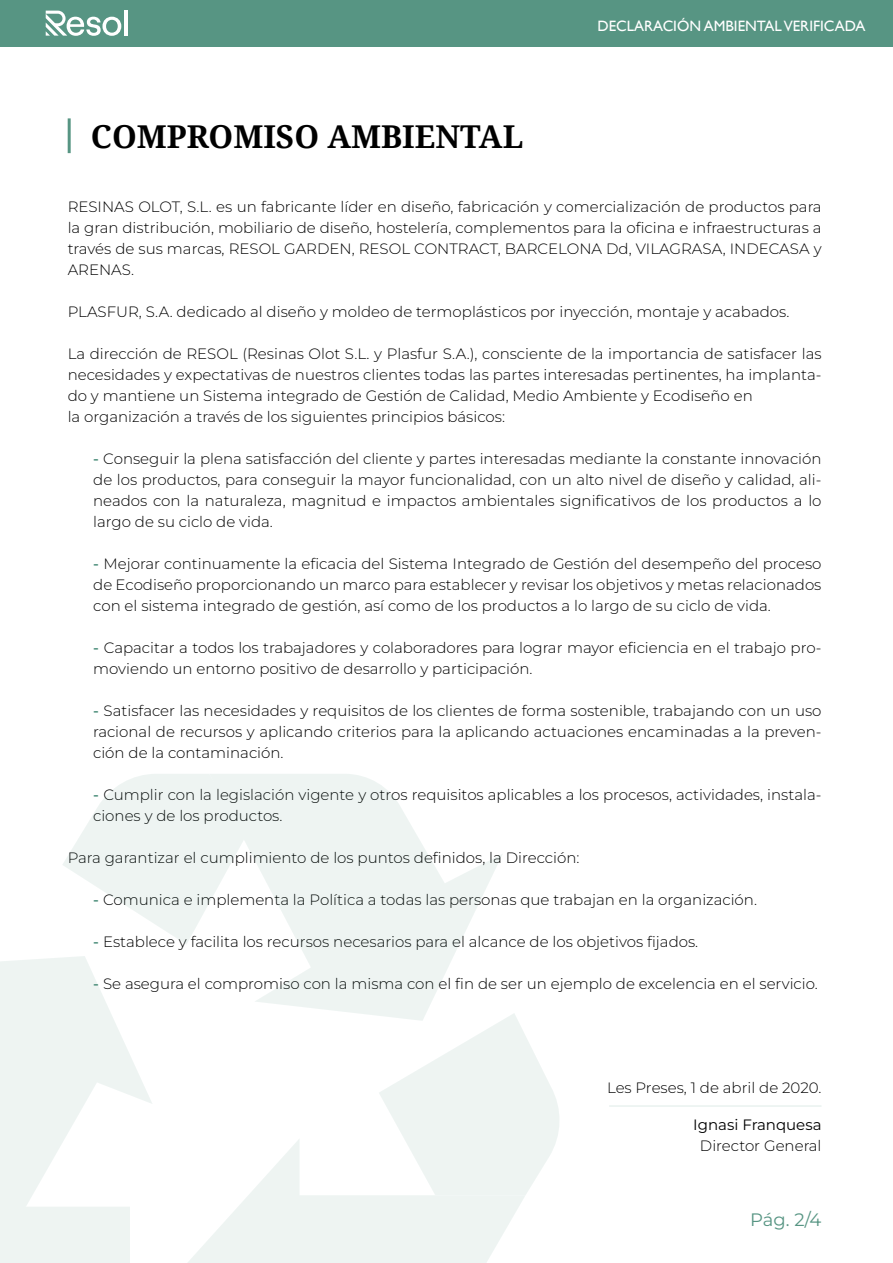
<style>
.page{position:relative;width:893px;height:1263px;background:#fff}
.page>*{position:absolute;margin:0;border:0;box-sizing:border-box;transform-origin:0 0}
.t1{font:700 31.5px "Noto Serif";color:#000}
.t2{font:18px "Montserrat";color:#579583}
.t3{font:300 15px/21px "Montserrat";color:#000;text-align:justify}
.t4{font:15px "Gill Sans";color:#fff}
.t5{font:15px "Montserrat";color:#000}
.s1{font-weight:600;color:#579583}
</style>
<div class="page">
<hr style="left:68px;top:118px;width:3px;height:35px;background:#579583">
<hr style="left:609px;top:1106px;width:212px;height:1px;background:#579583">
<div style="left:0;top:0;width:893px;height:46px;background:#579583"></div>
<hr style="left:124px;top:11px;width:3px;height:25px;background:#fff">
<svg style="left:46px;top:11px;width:75px;height:25px"></svg>
<svg style="left:63px;top:774px;width:146px;height:170px"></svg>
<svg style="left:209px;top:774px;width:293px;height:239px;fill:#eef4f2"></svg>
<svg style="left:188px;top:1013px;width:371px;height:250px"></svg>
<svg style="left:0;top:956px;width:152px;height:307px;fill:#eef4f2"></svg>
<h1 class="t1" style="left:91px;top:114px;width:434px">COMPROMISO AMBIENTAL</h1>
<p class="t4" style="left:597px;top:17px;width:269px">DECLARACIÓN AMBIENTAL VERIFICADA</p>
<p class="t3" style="left:68px;top:196px;width:755px">RESINAS OLOT, S.L. es un fabricante líder en diseño, fabricación y comercialización de productos para la gran distribución, mobiliario de diseño, hostelería, complementos para la oficina e infraestructuras a través de sus marcas, RESOL GARDEN, RESOL CONTRACT, BARCELONA Dd, VILAGRASA, INDECASA y ARENAS.</p>
<p class="t3" style="left:68px;top:301px;width:723px">PLASFUR, S.A. dedicado al diseño y moldeo de termoplásticos por inyección, montaje y acabados.</p>
<p class="t3" style="left:68px;top:343px;width:755px;text-align:left">La dirección de RESOL (Resinas Olot S.L. y Plasfur S.A.), consciente de la importancia de satisfacer las necesidades y expectativas de nuestros clientes todas las partes interesadas pertinentes, ha implanta&shy;do y mantiene un Sistema integrado de Gestión de Calidad, Medio Ambiente y Ecodiseño en<br>la organización a través de los siguientes principios básicos:</p>
<p class="t3" style="left:93px;top:448px;width:730px"><span class="s1">-</span> Conseguir la plena satisfacción del cliente y partes interesadas mediante la constante innovación de los productos, para conseguir la mayor funcionalidad, con un alto nivel de diseño y calidad, ali&shy;neados con la naturaleza, magnitud e impactos ambientales significativos de los productos a lo largo de su ciclo de vida.</p>
<p class="t3" style="left:93px;top:553px;width:730px"><span class="s1">-</span> Mejorar continuamente la eficacia del Sistema Integrado de Gestión del desempeño del proceso de Ecodiseño proporcionando un marco para establecer y revisar los objetivos y metas relacionados con el sistema integrado de gestión, así como de los productos a lo largo de su ciclo de vida.</p>
<p class="t3" style="left:93px;top:637px;width:730px"><span class="s1">-</span> Capacitar a todos los trabajadores y colaboradores para lograr mayor eficiencia en el trabajo pro&shy;moviendo un entorno positivo de desarrollo y participación.</p>
<p class="t3" style="left:93px;top:700px;width:730px"><span class="s1">-</span> Satisfacer las necesidades y requisitos de los clientes de forma sostenible, trabajando con un uso racional de recursos y aplicando criterios para la aplicando actuaciones encaminadas a la preven&shy;ción de la contaminación.</p>
<p class="t3" style="left:93px;top:784px;width:730px"><span class="s1">-</span> Cumplir con la legislación vigente y otros requisitos aplicables a los procesos, actividades, instala&shy;ciones y de los productos.</p>
<p class="t3" style="left:68px;top:847px;width:513px">Para garantizar el cumplimiento de los puntos definidos, la Dirección:</p>
<p class="t3" style="left:93px;top:889px;width:665px"><span class="s1">-</span> Comunica e implementa la Política a todas las personas que trabajan en la organización.</p>
<p class="t3" style="left:93px;top:931px;width:607px"><span class="s1">-</span> Establece y facilita los recursos necesarios para el alcance de los objetivos fijados.</p>
<p class="t3" style="left:93px;top:973px;width:726px"><span class="s1">-</span> Se asegura el compromiso con la misma con el fin de ser un ejemplo de excelencia en el servicio.</p>
<p class="t3" style="left:607px;top:1076px;width:216px">Les Preses, 1 de abril de 2020.</p>
<p class="t5" style="left:693px;top:1115px;width:130px">Ignasi Franquesa</p>
<p class="t3" style="left:700px;top:1135px;width:123px">Director General</p>
<p class="t2" style="left:750px;top:1208px;width:73px">Pág. 2/4</p>
</div>
